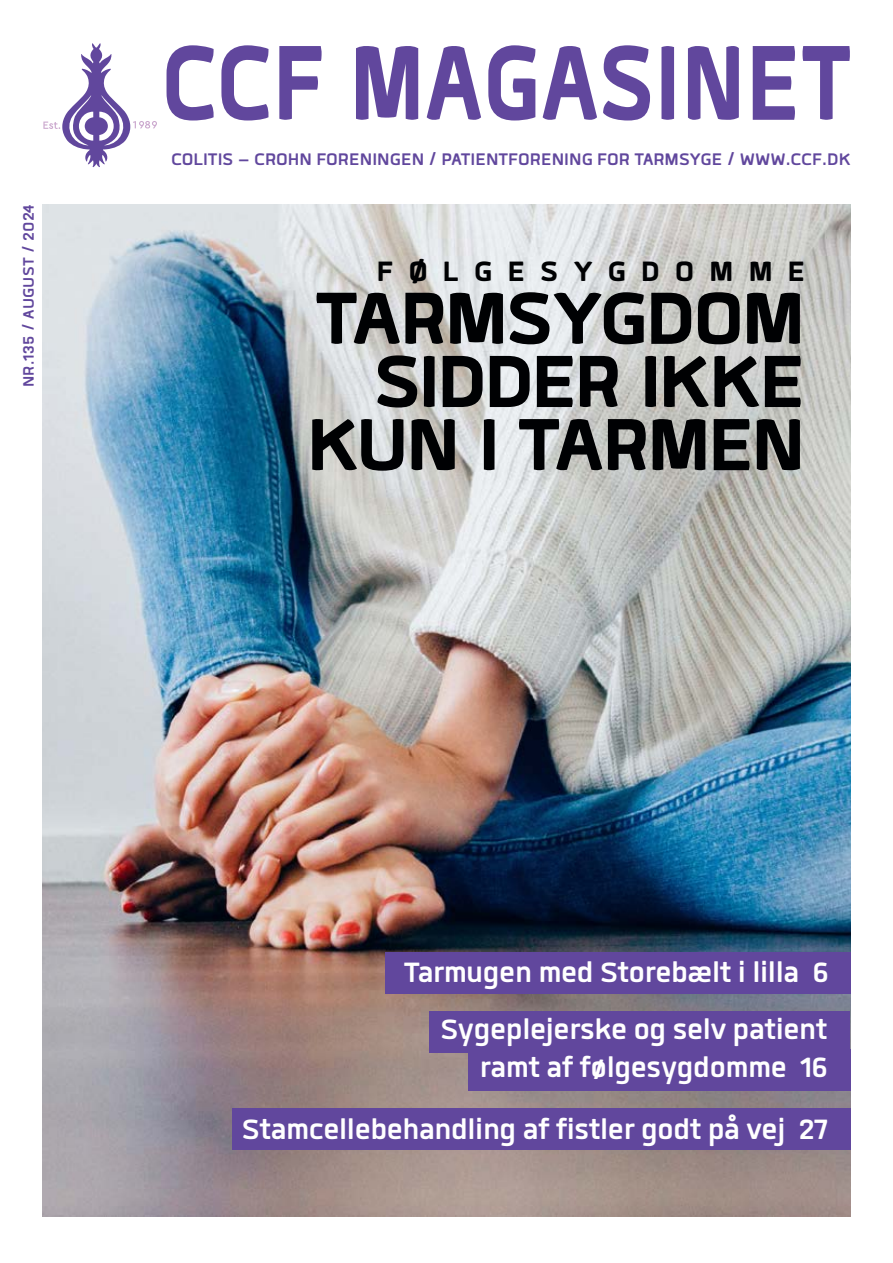
<style>
.page{position:relative;width:893px;height:1263px;background:#fff}
.page>*{position:absolute;margin:0;border:0;box-sizing:border-box;transform-origin:0 0}
.t1{font:800 147.45px "Quan";letter-spacing:.015em;color:#61479d;scale:.82 1}
.RUBRIK{font:800 102.15px "Quan";letter-spacing:-.015em;color:#000103}
.RUBRIK-2{font:800 38.85px "Quan";letter-spacing:.395em;color:#000103}
.RUBRIK-3{font:700 38.7px "Quan";letter-spacing:-.01em;color:#fff}
.t2{font:700 23.25px "Quan";color:#61479d}
.t3{font:700 21px "Quan";letter-spacing:.01em;color:#61479d}
</style>
<div class="page">
<img style="left:43px;top:204px;width:807px;height:1013px">
<svg style="left:43px;top:43px;width:114px;height:124px"></svg>
<div style="left:385px;top:952px;width:465px;height:42px;background:#61479d"></div>
<div style="left:429px;top:1011px;width:421px;height:41px;background:#61479d"></div>
<div style="left:468px;top:1049px;width:382px;height:41px;background:#61479d"></div>
<div style="left:232px;top:1108px;width:618px;height:41px;background:#61479d"></div>
<p class="t3" style="left:19px;top:387px;width:185px;rotate:-90deg">NR.135 / AUGUST / 2024</p>
<p class="t1" style="left:162px;top:12px;width:841px">CCF MAGASINET</p>
<p class="t2" style="left:171px;top:148px;width:681px">COLITIS – CROHN FORENINGEN / PATIENTFORENING FOR TARMSYGE / WWW.CCF.DK</p>
<p class="RUBRIK-2" style="left:377px;top:252px;width:430px">FØLGESYGDOMME</p>
<p class="RUBRIK" style="left:316px;top:269px;width:490px">TARMSYGDOM</p>
<p class="RUBRIK" style="left:374px;top:332px;width:432px">SIDDER IKKE</p>
<p class="RUBRIK" style="left:307px;top:395px;width:499px">KUN I TARMEN</p>
<p class="RUBRIK-3" style="left:404px;top:953px;width:426px">Tarmugen med Storebælt i lilla 6</p>
<p class="RUBRIK-3" style="left:440px;top:1011px;width:389px">Sygeplejerske og selv patient</p>
<p class="RUBRIK-3" style="left:480px;top:1048px;width:349px">ramt af følgesygdomme 16</p>
<p class="RUBRIK-3" style="left:242px;top:1110px;width:588px">Stamcellebehandling af fistler godt på vej 27</p>
</div>
